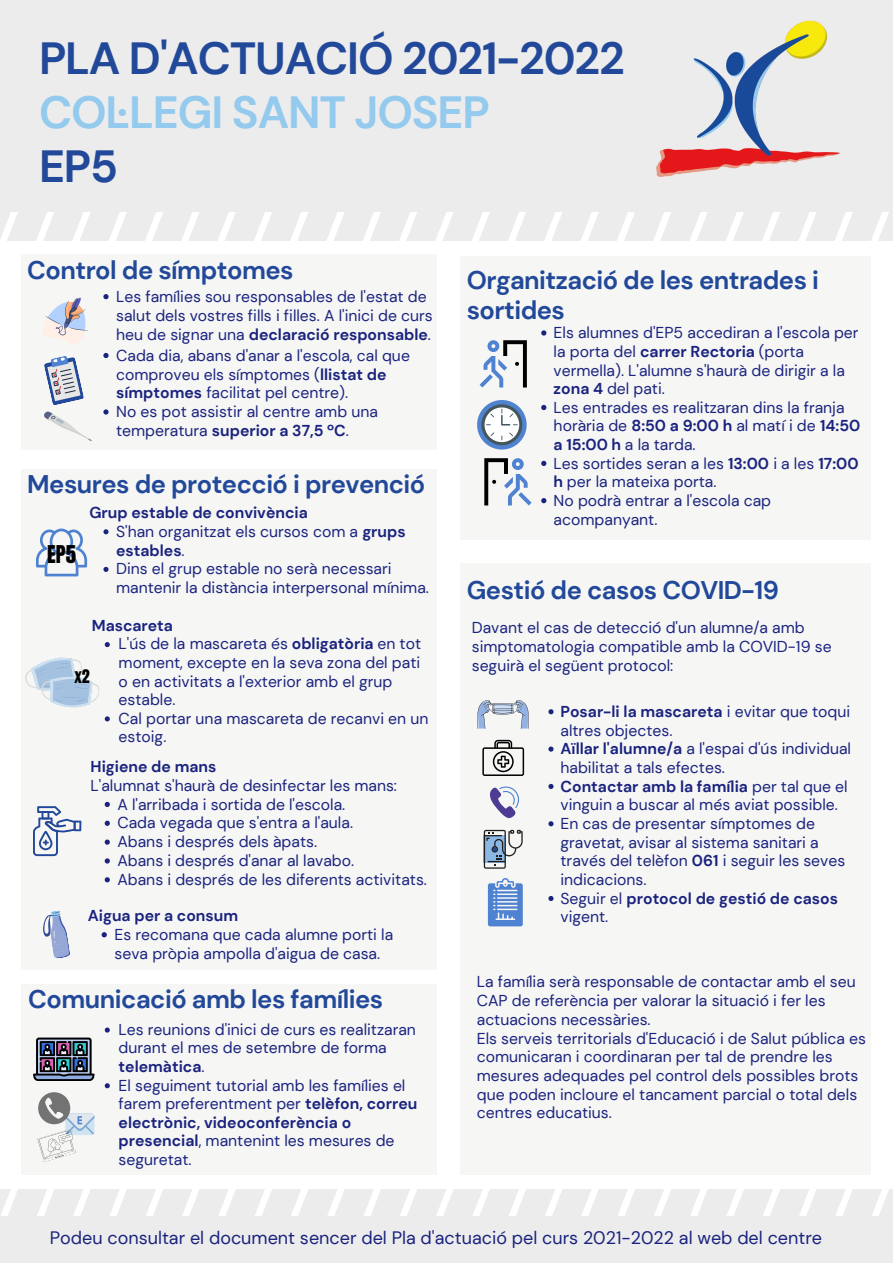
<style>
.page{position:relative;width:893px;height:1263px;background:#fff}
.page>*{position:absolute;margin:0;border:0;box-sizing:border-box;transform-origin:0 0}
.t1{font:700 45px "DM Sans";letter-spacing:-.025em;color:#224999}
.t2{font:700 45px "DM Sans";letter-spacing:-.025em;color:#93caee}
.t3{font:700 25.5px/30.5px "DM Sans";letter-spacing:-.02em;color:#224999}
.t4{font:20.85px "Anton";color:#000}
.t5{font:18px "DM Sans";color:#1a237e}
.t6{font:16.05px "Anton";color:#000}
.t7{font:15.75px/18.6px "DM Sans";color:#1a237e}
.t8{font:700 15.75px/18.7px "DM Sans";color:#1a237e}
.s1{font-weight:700}
.s2{font-weight:400}
</style>
<div class="page">
<div style="left:0;top:0;width:893px;height:240px;background:#ececec"></div>
<svg style="left:0;top:213px;width:893px;height:28px"></svg>
<div style="left:460px;top:257px;width:410px;height:283px;background:#f6f6f5"></div>
<img style="left:656px;top:20px;width:184px;height:157px">
<svg style="left:479px;top:340px;width:48px;height:47px"></svg>
<div style="left:22px;top:254px;width:415px;height:195px;background:#f6f6f5"></div>
<div style="left:0;top:1189px;width:893px;height:74px;background:#ececec"></div>
<div style="left:22px;top:984px;width:415px;height:190px;background:#f6f6f5"></div>
<div style="left:460px;top:563px;width:410px;height:611px;background:#f6f6f5"></div>
<div style="left:22px;top:469px;width:415px;height:500px;background:#f6f6f5"></div>
<svg style="left:103px;top:529px;width:5px;height:5px"></svg>
<svg style="left:103px;top:567px;width:5px;height:5px"></svg>
<svg style="left:105px;top:642px;width:5px;height:5px"></svg>
<svg style="left:105px;top:716px;width:5px;height:5px"></svg>
<svg style="left:25px;top:657px;width:74px;height:51px"></svg>
<svg style="left:36px;top:529px;width:51px;height:47px"></svg>
<svg style="left:43px;top:298px;width:45px;height:46px"></svg>
<svg style="left:477px;top:400px;width:49px;height:49px"></svg>
<svg style="left:541px;top:330px;width:5px;height:6px"></svg>
<svg style="left:541px;top:405px;width:5px;height:5px"></svg>
<svg style="left:541px;top:461px;width:5px;height:5px"></svg>
<svg style="left:541px;top:498px;width:5px;height:5px"></svg>
<svg style="left:484px;top:458px;width:47px;height:47px"></svg>
<svg style="left:477px;top:700px;width:52px;height:29px"></svg>
<svg style="left:484px;top:830px;width:38px;height:39px"></svg>
<svg style="left:482px;top:740px;width:42px;height:36px"></svg>
<svg style="left:490px;top:786px;width:29px;height:32px"></svg>
<svg style="left:488px;top:878px;width:35px;height:48px"></svg>
<svg style="left:33px;top:806px;width:48px;height:50px"></svg>
<svg style="left:44px;top:356px;width:48px;height:85px"></svg>
<svg style="left:43px;top:910px;width:27px;height:48px"></svg>
<svg style="left:548px;top:709px;width:5px;height:5px"></svg>
<svg style="left:548px;top:746px;width:5px;height:6px"></svg>
<svg style="left:548px;top:784px;width:5px;height:5px"></svg>
<svg style="left:548px;top:821px;width:5px;height:5px"></svg>
<svg style="left:548px;top:896px;width:5px;height:5px"></svg>
<svg style="left:1px;top:1027px;width:888px;height:188px"></svg>
<svg style="left:103px;top:294px;width:6px;height:5px"></svg>
<svg style="left:105px;top:802px;width:5px;height:5px"></svg>
<svg style="left:105px;top:821px;width:5px;height:5px"></svg>
<svg style="left:105px;top:839px;width:5px;height:6px"></svg>
<svg style="left:105px;top:858px;width:5px;height:5px"></svg>
<svg style="left:105px;top:877px;width:5px;height:5px"></svg>
<svg style="left:103px;top:353px;width:6px;height:5px"></svg>
<svg style="left:103px;top:409px;width:6px;height:6px"></svg>
<svg style="left:102px;top:932px;width:5px;height:5px"></svg>
<p class="t1" style="left:39px;top:29px;width:587px">PLA D'ACTUACIÓ 2021-2022</p>
<p class="t2" style="left:39px;top:83px;width:452px">COĿLEGI SANT JOSEP</p>
<p class="t1" style="left:39px;top:137px;width:81px">EP5</p>
<p class="t3" style="left:27px;top:255px;width:268px">Control de símptomes</p>
<p class="t7" style="left:116px;top:287px;width:318px;line-height:18.8px">Les famílies sou responsables de l'estat de salut dels vostres fills i filles. A l'inici de curs heu de signar una <span class="s1">declaració responsable</span>.</p>
<p class="t7" style="left:116px;top:346px;width:295px;line-height:18.8px">Cada dia, abans d'anar a l'escola, cal que comproveu els símptomes (<span class="s1">llistat de símptomes</span> facilitat pel centre).</p>
<p class="t7" style="left:116px;top:402px;width:263px;line-height:18.8px">No es pot assistir al centre amb una temperatura <span class="s1">superior a 37,5 ºC</span>.</p>
<p class="t3" style="left:27px;top:469px;width:399px">Mesures de protecció i prevenció</p>
<p class="t4" style="left:47px;top:539px;width:30px">EP5</p>
<p class="t8" style="left:89px;top:503px;width:220px">Grup estable de convivència</p>
<p class="t7" style="left:116px;top:522px;width:291px;line-height:18.8px">S'han organitzat els cursos com a <span class="s1">grups estables</span>.</p>
<p class="t7" style="left:116px;top:560px;width:314px;line-height:18.8px">Dins el grup estable no serà necessari mantenir la distància interpersonal mínima.</p>
<p class="t8" style="left:92px;top:616px;width:83px">Mascareta</p>
<p class="t6" style="left:75px;top:664px;width:17px">x2</p>
<p class="t7" style="left:119px;top:635px;width:304px">L'ús de la mascareta és <span class="s1">obligatòria</span> en tot moment, excepte en la seva zona del pati o en activitats a l'exterior amb el grup estable.</p>
<p class="t7" style="left:119px;top:709px;width:311px">Cal portar una mascareta de recanvi en un estoig.</p>
<p class="t8" style="left:91px;top:757px;width:127px">Higiene de mans</p>
<p class="t7" style="left:91px;top:776px;width:308px">L'alumnat s'haurà de desinfectar les mans:</p>
<p class="t7" style="left:117px;top:795px;width:229px">A l'arribada i sortida de l'escola.</p>
<p class="t7" style="left:117px;top:814px;width:237px">Cada vegada que s'entra a l'aula.</p>
<p class="t7" style="left:117px;top:833px;width:201px">Abans i després dels àpats.</p>
<p class="t7" style="left:117px;top:851px;width:238px">Abans i després d'anar al lavabo.</p>
<p class="t7" style="left:117px;top:870px;width:311px">Abans i després de les diferents activitats.</p>
<p class="t8" style="left:88px;top:907px;width:152px">Aigua per a consum</p>
<p class="t7" style="left:115px;top:925px;width:280px">Es recomana que cada alumne porti la seva pròpia ampolla d'aigua de casa.</p>
<p class="t3" style="left:28px;top:984px;width:356px">Comunicació amb les famílies</p>
<p class="t7" style="left:119px;top:1020px;width:299px">Les reunions d'inici de curs es realitzaran durant el mes de setembre de forma <span class="s1">telemàtica</span>.</p>
<p class="t7" style="left:119px;top:1076px;width:300px">El seguiment tutorial amb les famílies el farem preferentment per <span class="s1">telèfon, correu electrònic, videoconferència o presencial</span>, mantenint les mesures de seguretat.</p>
<p class="t3" style="left:467px;top:265px;width:354px">Organització de les entrades i sortides</p>
<p class="t7" style="left:553px;top:324px;width:306px">Els alumnes d'EP5 accediran a l'escola per la porta del <span class="s1">carrer Rectoria</span> (porta vermella). L'alumne s'haurà de dirigir a la <span class="s1">zona 4</span> del pati.</p>
<p class="t7" style="left:553px;top:398px;width:308px">Les entrades es realitzaran dins la franja horària de <span class="s1">8:50 a 9:00 h</span> al matí i de <span class="s1">14:50 a 15:00 h</span> a la tarda.</p>
<p class="t7" style="left:553px;top:454px;width:306px">Les sortides seran a les <span class="s1">13:00</span> i a les <span class="s1">17:00 h</span> per la mateixa porta.</p>
<p class="t7" style="left:553px;top:491px;width:219px">No podrà entrar a l'escola cap acompanyant.</p>
<p class="t3" style="left:467px;top:575px;width:314px">Gestió de casos COVID-19</p>
<p class="t7" style="left:472px;top:619px;width:361px">Davant el cas de detecció d'un alumne/a amb simptomatologia compatible amb la COVID-19 se seguirà el següent protocol:</p>
<p class="t7" style="left:560px;top:702px;width:291px"><span class="s1">Posar-li la mascareta</span> i evitar que toqui altres objectes.</p>
<p class="t7" style="left:560px;top:739px;width:292px"><span class="s1">Aïllar l'alumne/a</span> a l'espai d'ús individual habilitat a tals efectes.</p>
<p class="t7" style="left:560px;top:777px;width:289px"><span class="s1">Contactar amb la família</span> per tal que el vinguin a buscar al més aviat possible.</p>
<p class="t7" style="left:560px;top:814px;width:286px">En cas de presentar símptomes de gravetat, avisar al sistema sanitari a través del telèfon <span class="s1">061</span> i seguir les seves indicacions.</p>
<p class="t8" style="left:560px;top:889px;width:279px"><span class="s2">Seguir el</span> protocol de gestió de casos <span class="s2">vigent.</span></p>
<p class="t7" style="left:477px;top:973px;width:380px">La família serà responsable de contactar amb el seu<br>CAP de referència per valorar la situació i fer les actuacions necessàries.</p>
<p class="t7" style="left:477px;top:1029px;width:391px">Els serveis territorials d'Educació i de Salut pública es comunicaran i coordinaran per tal de prendre les mesures adequades pel control dels possibles brots que poden incloure el tancament parcial o total dels centres educatius.</p>
<p class="t5" style="left:50px;top:1226px;width:774px">Podeu consultar el document sencer del Pla d'actuació pel curs 2021-2022 al web del centre</p>
</div>
